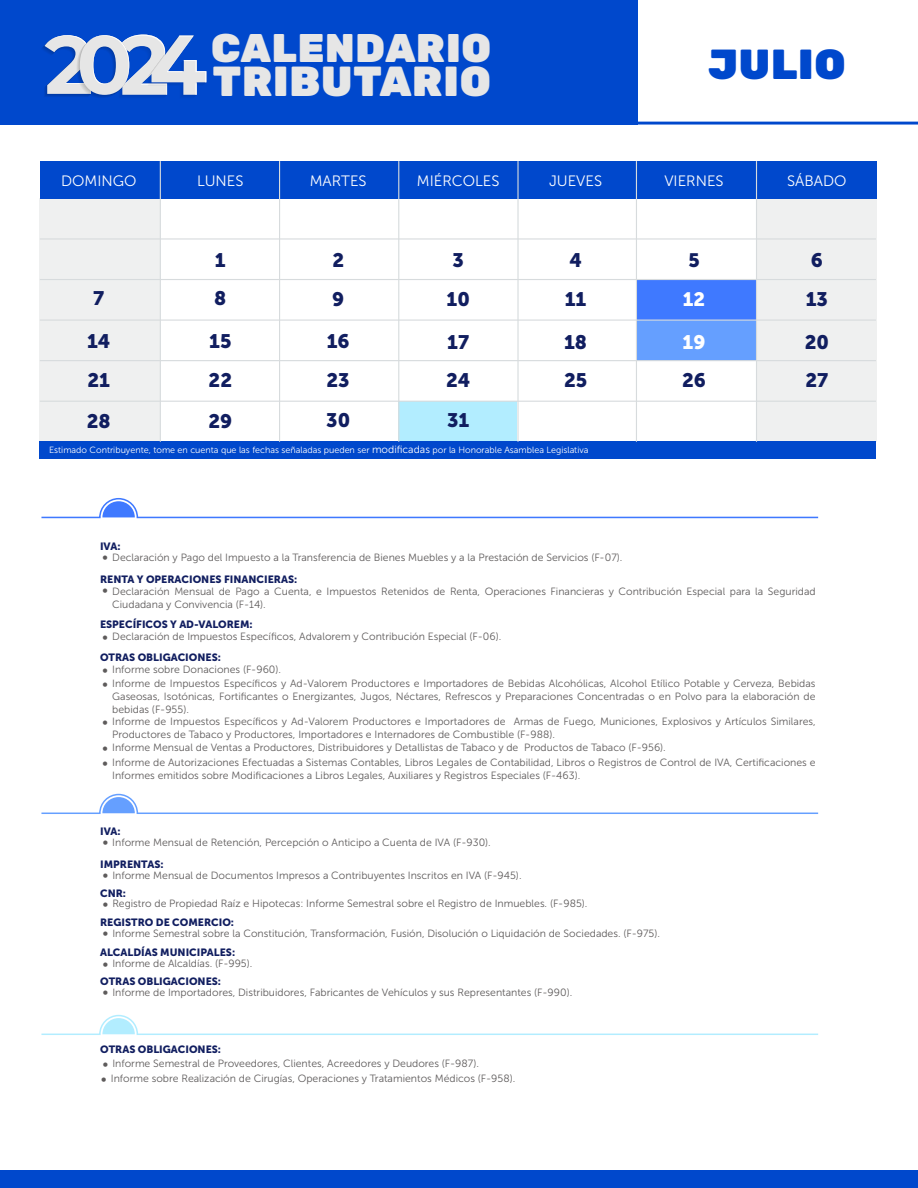
<style>
.page{position:relative;width:918px;height:1188px;background:#fff}
.page>*{position:absolute;margin:0;border:0;box-sizing:border-box;transform-origin:0 0}
.t1{font:900 42px "Rubik";letter-spacing:.02em;color:#e6e6e6}
.t2{font:900 42px "Rubik";letter-spacing:.02em;color:#0048cc}
.t3{font:900 40.05px "Rubik";letter-spacing:.02em;color:#e6e6e6}
.t4{font:19.5px/38.7px "Museo Sans 900";color:#111e60}
.t5{font:19.5px "Museo Sans 900";color:#fff}
.t6{font:19.35px "Museo Sans 900";color:#fff}
.t7{font:19.35px "Museo Sans 900";color:#111e60}
.t8{font:15px "Museo Sans 300";color:#fff}
.t9{font:15px/32.7px "Museo Sans 300";color:#5e5b5b}
.t10{font:10.5px/12.6px "Museo Sans 300";color:#5e5b5b}
.t11{font:10.5px "Museo Sans 900";color:#111e60}
.t12{font:9px "Museo Sans 300";color:#fff}
.s1{font-size:10.5px}
.s2{font-size:15px}
</style>
<div class="page">
<svg style="left:41px;top:1014px;width:778px;height:21px"></svg>
<svg style="left:41px;top:793px;width:778px;height:21px"></svg>
<svg style="left:41px;top:498px;width:778px;height:21px"></svg>
<div style="left:0;top:0;width:638px;height:125px;background:#0048cc"></div>
<svg style="left:42px;top:35px;width:164px;height:63px"></svg>
<svg style="left:638px;top:122px;width:280px;height:3px"></svg>
<div style="left:0;top:1170px;width:918px;height:18px;background:#0048cc"></div>
<div style="left:637px;top:320px;width:120px;height:41px;background:#659fff"></div>
<div style="left:398px;top:401px;width:119px;height:41px;background:#b2edff"></div>
<div style="left:637px;top:279px;width:120px;height:41px;background:#3f79ff"></div>
<div style="left:757px;top:198px;width:120px;height:244px;background:#eff0f0"></div>
<div style="left:40px;top:198px;width:120px;height:244px;background:#eff0f0"></div>
<div style="left:40px;top:442px;width:836px;height:17px;background:#0048cc"></div>
<div style="left:40px;top:161px;width:837px;height:37px;background:#0048cc"></div>
<hr style="left:160px;top:161px;width:1px;height:281px;background:#d7dbdd">
<hr style="left:279px;top:161px;width:1px;height:281px;background:#d7dbdd">
<hr style="left:398px;top:161px;width:1px;height:281px;background:#d7dbdd">
<hr style="left:517px;top:161px;width:2px;height:281px;background:#d7dbdd">
<hr style="left:636px;top:161px;width:1px;height:281px;background:#d7dbdd">
<hr style="left:756px;top:161px;width:1px;height:281px;background:#d7dbdd">
<hr style="left:40px;top:238px;width:836px;height:2px;background:#d7dbdd">
<hr style="left:40px;top:279px;width:836px;height:1px;background:#d7dbdd">
<hr style="left:40px;top:320px;width:836px;height:1px;background:#d7dbdd">
<hr style="left:40px;top:360px;width:836px;height:1px;background:#d7dbdd">
<hr style="left:40px;top:401px;width:836px;height:1px;background:#d7dbdd">
<h2 class="t3" style="left:211px;top:24px;width:281px">CALENDARIO</h2>
<h1 class="t1" style="left:213px;top:56px;width:280px">TRIBUTARIO</h1>
<h1 class="t2" style="left:709px;top:39px;width:139px">JULIO</h1>
<h3 class="t8" style="left:61px;top:172px;width:77px">DOMINGO</h3>
<h3 class="t8" style="left:197px;top:172px;width:48px">LUNES</h3>
<h3 class="t8" style="left:310px;top:172px;width:58px">MARTES</h3>
<h3 class="t8" style="left:417px;top:173px;width:84px">MIÉRCOLES</h3>
<h3 class="t8" style="left:549px;top:172px;width:55px">JUEVES</h3>
<h3 class="t8" style="left:664px;top:172px;width:61px">VIERNES</h3>
<h3 class="t8" style="left:787px;top:173px;width:61px">SÁBADO</h3>
<h3 class="t4" style="left:215px;top:240px;width:12px">1</h3>
<h3 class="t4" style="left:332px;top:240px;width:13px">2</h3>
<h3 class="t4" style="left:811px;top:240px;width:14px">6</h3>
<h3 class="t4" style="left:452px;top:240px;width:13px">3</h3>
<h3 class="t4" style="left:569px;top:240px;width:14px">4</h3>
<h3 class="t7" style="left:688px;top:249px;width:13px">5</h3>
<h3 class="t4" style="left:214px;top:278px;width:14px">8</h3>
<h3 class="t4" style="left:93px;top:278px;width:13px">7</h3>
<h3 class="t4" style="left:565px;top:280px;width:23px">11</h3>
<h3 class="t4" style="left:332px;top:280px;width:14px">9</h3>
<h3 class="t4" style="left:806px;top:280px;width:24px">13</h3>
<h3 class="t4" style="left:447px;top:280px;width:25px">10</h3>
<h3 class="t6" style="left:683px;top:289px;width:24px">12</h3>
<h3 class="t4" style="left:327px;top:322px;width:25px">16<br>23</h3>
<h3 class="t4" style="left:87px;top:322px;width:25px">14<br>21</h3>
<h3 class="t4" style="left:209px;top:322px;width:24px">15</h3>
<h3 class="t4" style="left:564px;top:323px;width:24px">18</h3>
<h3 class="t5" style="left:683px;top:331px;width:24px">19</h3>
<h3 class="t4" style="left:446px;top:323px;width:26px;line-height:37.8px">17<br>24</h3>
<h3 class="t4" style="left:208px;top:360px;width:25px;line-height:40.7px">22<br>29</h3>
<h3 class="t4" style="left:564px;top:361px;width:25px">25</h3>
<h3 class="t4" style="left:682px;top:361px;width:25px">26</h3>
<h3 class="t4" style="left:326px;top:401px;width:25px">30</h3>
<h3 class="t4" style="left:447px;top:401px;width:24px">31</h3>
<h3 class="t4" style="left:87px;top:401px;width:25px">28</h3>
<p class="t12" style="left:49px;top:445px;width:541px">Estimado Contribuyente, tome en cuenta que las fechas señaladas pueden ser <span class="s1">modificadas</span> por la Honorable Asamblea Legislativa</p>
<h3 class="t4" style="left:805px;top:323px;width:26px">20</h3>
<h3 class="t4" style="left:806px;top:361px;width:24px">27</h3>
<p class="t11" style="left:100px;top:540px;width:22px">IVA:</p>
<p class="t10" style="left:112px;top:551px;width:512px">Declaración y Pago del Impuesto a la Transferencia de Bienes Muebles y a la Prestación de Servicios (F-07).</p>
<p class="t11" style="left:100px;top:573px;width:199px">RENTA Y OPERACIONES FINANCIERAS:</p>
<p class="t10" style="left:112px;top:585px;width:705px">Declaración Mensual de Pago a Cuenta, e Impuestos Retenidos de Renta, Operaciones Financieras y Contribución Especial para la Seguridad<br>Ciudadana y Convivencia (F-14).</p>
<p class="t11" style="left:100px;top:618px;width:154px">ESPECÍFICOS Y AD-VALOREM:</p>
<p class="t10" style="left:112px;top:630px;width:391px">Declaración de Impuestos Específicos, Advalorem y Contribución Especial (F-06).</p>
<h3 class="t9" style="left:102px;top:541px;width:8px">• •</h3>
<h3 class="t9" style="left:102px;top:620px;width:8px">•</h3>
<p class="t11" style="left:100px;top:651px;width:122px">OTRAS OBLIGACIONES:</p>
<p class="t10" style="left:112px;top:663px;width:705px;line-height:14.1px;text-indent:-10px"><span class="s2">•</span> Informe sobre Donaciones (F-960).<br>Informe de Impuestos Específicos y Ad-Valorem Productores e Importadores de Bebidas Alcohólicas, Alcohol Etílico Potable y Cerveza, Bebidas</p>
<p class="t10" style="left:112px;top:690px;width:705px">Gaseosas, Isotónicas, Fortificantes o Energizantes, Jugos, Néctares, Refrescos y Preparaciones Concentradas o en Polvo para la elaboración de bebidas (F-955).</p>
<h3 class="t9" style="left:102px;top:668px;width:8px">•</h3>
<p class="t10" style="left:112px;top:715px;width:705px">Informe de Impuestos Específicos y Ad-Valorem Productores e Importadores de Armas de Fuego, Municiones, Explosivos y Artículos Similares,<br>Productores de Tabaco y Productores, Importadores e Internadores de Combustible (F-988).</p>
<h3 class="t9" style="left:102px;top:705px;width:8px">•</h3>
<p class="t10" style="left:112px;top:740px;width:705px;line-height:15.1px;text-indent:-10px"><span class="s2">•</span> Informe Mensual de Ventas a Productores, Distribuidores y Detallistas de Tabaco y de Productos de Tabaco (F-956).<br>Informe de Autorizaciones Efectuadas a Sistemas Contables, Libros Legales de Contabilidad, Libros o Registros de Control de IVA, Certificaciones e</p>
<p class="t10" style="left:112px;top:769px;width:470px">Informes emitidos sobre Modificaciones a Libros Legales, Auxiliares y Registros Especiales (F-463).</p>
<h3 class="t9" style="left:102px;top:747px;width:8px">•</h3>
<p class="t11" style="left:100px;top:825px;width:22px">IVA:</p>
<p class="t10" style="left:102px;top:836px;width:390px"><span class="s2">•</span> Informe Mensual de Retención, Percepción o Anticipo a Cuenta de IVA (F-930).</p>
<p class="t11" style="left:100px;top:858px;width:65px">IMPRENTAS:</p>
<p class="t10" style="left:102px;top:869px;width:421px"><span class="s2">•</span> Informe Mensual de Documentos Impresos a Contribuyentes Inscritos en IVA (F-945).</p>
<p class="t11" style="left:100px;top:887px;width:28px">CNR:</p>
<p class="t10" style="left:102px;top:898px;width:487px"><span class="s2">•</span> Registro de Propiedad Raíz e Hipotecas: Informe Semestral sobre el Registro de Inmuebles. (F-985).</p>
<p class="t11" style="left:100px;top:916px;width:135px">REGISTRO DE COMERCIO:</p>
<p class="t10" style="left:102px;top:927px;width:559px"><span class="s2">•</span> Informe Semestral sobre la Constitución, Transformación, Fusión, Disolución o Liquidación de Sociedades. (F-975).</p>
<p class="t11" style="left:100px;top:946px;width:137px">ALCALDÍAS MUNICIPALES:</p>
<p class="t10" style="left:102px;top:957px;width:152px"><span class="s2">•</span> Informe de Alcaldías. (F-995).</p>
<p class="t11" style="left:100px;top:975px;width:122px">OTRAS OBLIGACIONES:</p>
<p class="t10" style="left:102px;top:986px;width:471px"><span class="s2">•</span> Informe de Importadores, Distribuidores, Fabricantes de Vehículos y sus Representantes (F-990).</p>
<p class="t11" style="left:100px;top:1043px;width:122px">OTRAS OBLIGACIONES:</p>
<p class="t10" style="left:102px;top:1058px;width:378px"><span class="s2">•</span> Informe Semestral de Proveedores, Clientes, Acreedores y Deudores (F-987).</p>
<p class="t10" style="left:101px;top:1072px;width:416px"><span class="s2">•</span> Informe sobre Realización de Cirugías, Operaciones y Tratamientos Médicos (F-958).</p>
</div>
